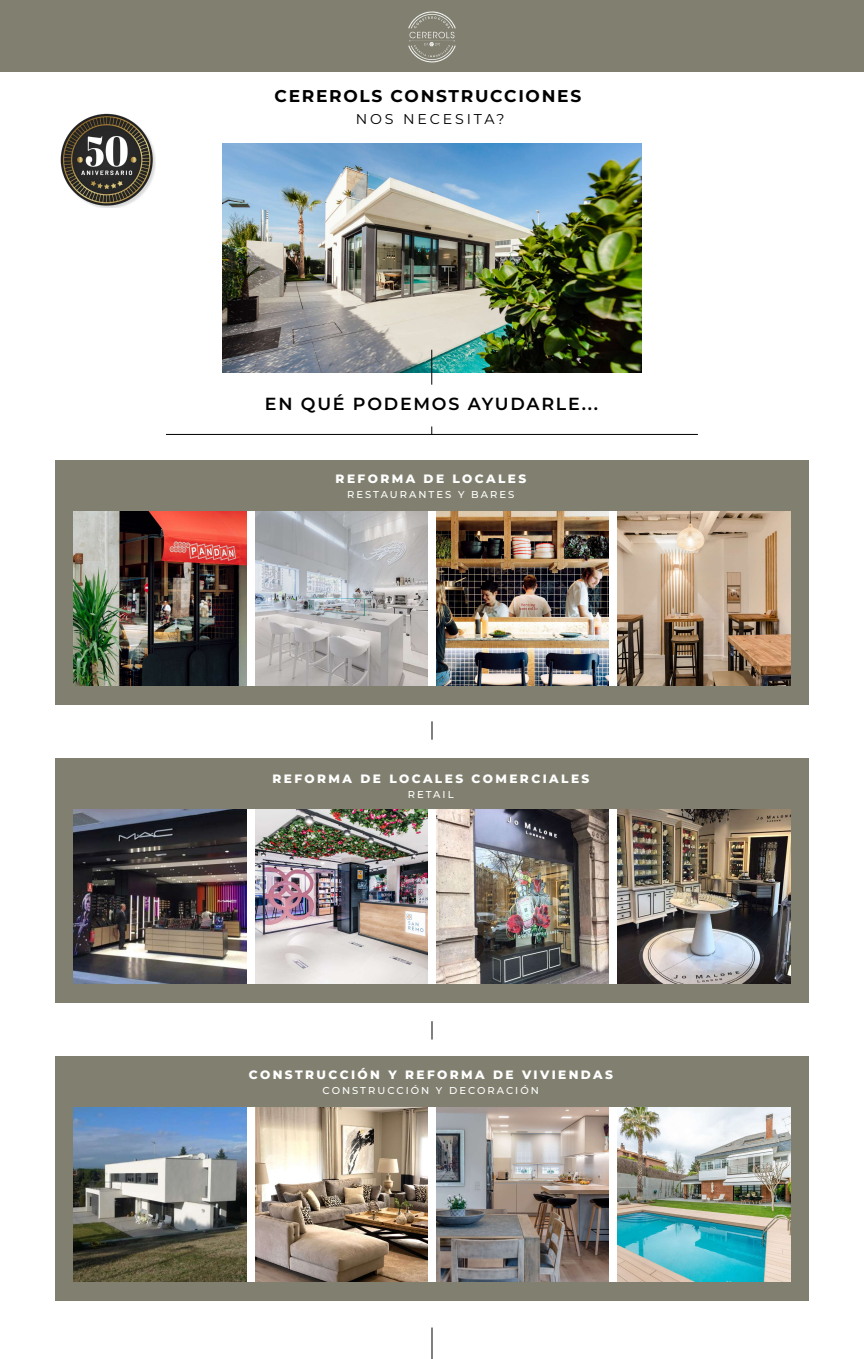
<style>
.page{position:relative;width:864px;height:1359px;background:#fff}
.page>*{position:absolute;margin:0;border:0;box-sizing:border-box;transform-origin:0 0}
.t1{font:600 17.48px "Montserrat";letter-spacing:.1em;color:#000}
.t2{font:700 17.04px "Montserrat";letter-spacing:.1em;color:#000}
.t3{font:14.2px "Montserrat";letter-spacing:.2em;color:#000}
.t4{font:800 12.12px "Montserrat";letter-spacing:.2em;color:#fff}
.t5{font:500 10px "Montserrat";letter-spacing:.2em;color:#fff}
</style>
<div class="page">
<svg style="left:432px;top:1021px;width:1px;height:18px"></svg>
<svg style="left:432px;top:721px;width:1px;height:18px"></svg>
<img style="left:222px;top:144px;width:420px;height:229px">
<div style="left:0;top:0;width:864px;height:71px;background:#818070"></div>
<svg style="left:408px;top:11px;width:48px;height:52px"></svg>
<hr style="left:432px;top:350px;width:1px;height:34px;background:#000">
<hr style="left:166px;top:434px;width:532px;height:1px;background:#000">
<div style="left:55px;top:460px;width:754px;height:245px;background:#818070"></div>
<div style="left:74px;top:511px;width:716px;height:174px;background:#fff"></div>
<img style="left:255px;top:511px;width:173px;height:174px">
<img style="left:74px;top:511px;width:173px;height:174px">
<img style="left:617px;top:511px;width:173px;height:174px">
<img style="left:436px;top:511px;width:173px;height:174px">
<div style="left:55px;top:758px;width:754px;height:244px;background:#818070"></div>
<div style="left:74px;top:809px;width:716px;height:174px;background:#fff"></div>
<img style="left:255px;top:809px;width:173px;height:174px">
<img style="left:74px;top:809px;width:173px;height:174px">
<img style="left:617px;top:809px;width:173px;height:174px">
<img style="left:436px;top:809px;width:173px;height:174px">
<div style="left:55px;top:1056px;width:754px;height:244px;background:#818070"></div>
<div style="left:74px;top:1106px;width:716px;height:175px;background:#fff"></div>
<img style="left:255px;top:1106px;width:173px;height:175px">
<img style="left:74px;top:1106px;width:173px;height:175px">
<img style="left:617px;top:1106px;width:173px;height:175px">
<img style="left:436px;top:1106px;width:173px;height:175px">
<hr style="left:432px;top:1327px;width:1px;height:31px;background:#000">
<img style="left:60px;top:113px;width:96px;height:94px">
<h2 class="t2" style="left:275px;top:85px;width:308px">CEREROLS CONSTRUCCIONES</h2>
<p class="t3" style="left:356px;top:109px;width:150px">NOS NECESITA?</p>
<h1 class="t1" style="left:265px;top:392px;width:335px">EN QUÉ PODEMOS AYUDARLE...</h1>
<p class="t4" style="left:336px;top:470px;width:192px">REFORMA DE LOCALES</p>
<p class="t5" style="left:347px;top:487px;width:169px">RESTAURANTES Y BARES</p>
<p class="t4" style="left:273px;top:770px;width:318px">REFORMA DE LOCALES COMERCIALES</p>
<p class="t5" style="left:408px;top:787px;width:47px">RETAIL</p>
<p class="t4" style="left:249px;top:1066px;width:366px">CONSTRUCCIÓN Y REFORMA DE VIVIENDAS</p>
<p class="t5" style="left:323px;top:1083px;width:218px">CONSTRUCCIÓN Y DECORACIÓN</p>
</div>
